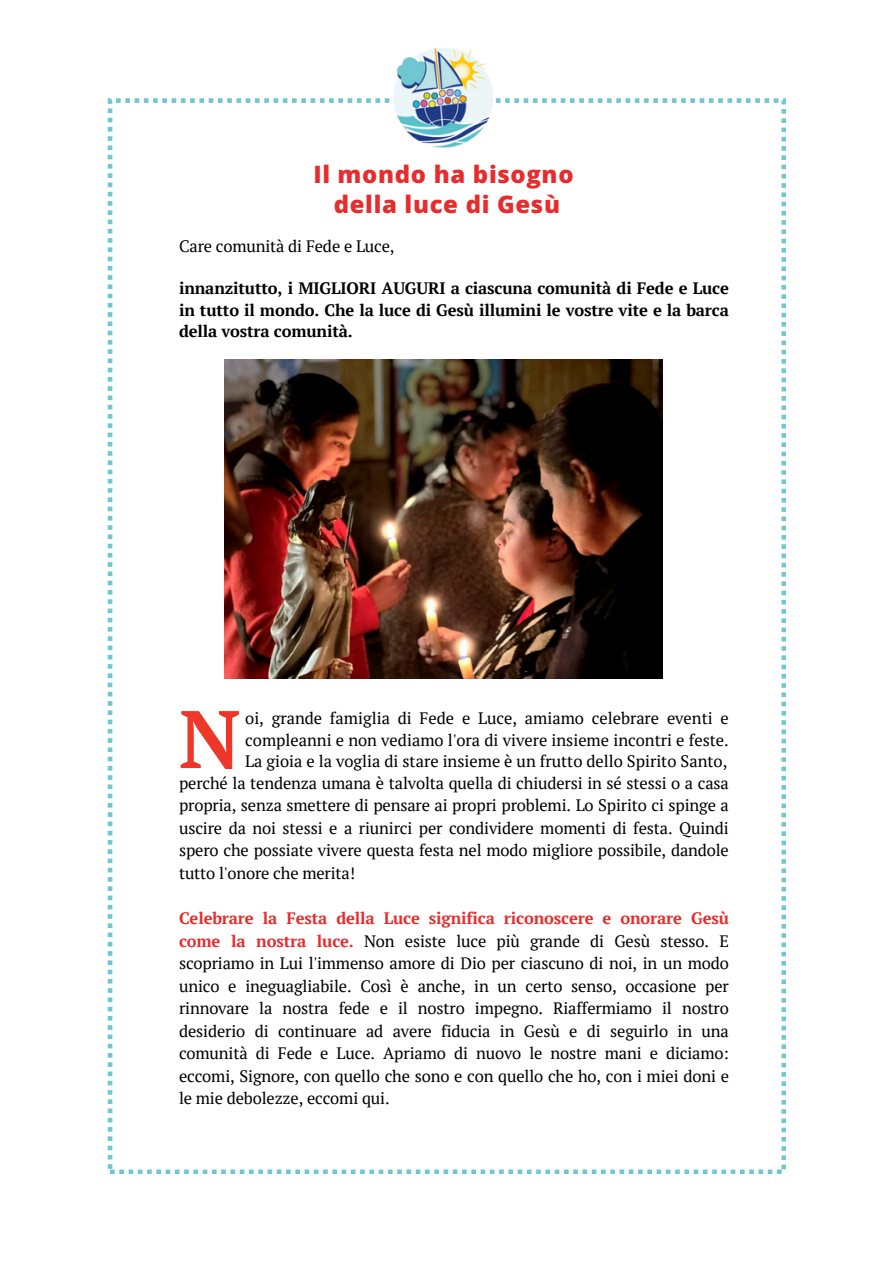
<style>
.page{position:relative;width:894px;height:1264px;background:#fff}
.page>*{position:absolute;margin:0;border:0;box-sizing:border-box;transform-origin:0 0}
.t1{font:700 81.3px "PT Serif";color:#ef3729}
.t2{font:800 24px/30.3px "Open Sans";letter-spacing:.03em;color:#e72c2d;text-align:center}
.t3{font:16.5px/22.5px "PT Serif";letter-spacing:-.01em;color:#000;text-align:justify}
.t4{font:700 16.5px/21.3px "PT Serif";letter-spacing:-.01em;color:#000;text-align:justify}
.s1{font-weight:700;color:#e72c2d}
</style>
<div class="page">
<svg style="left:119px;top:1099px;width:666px;height:75px"></svg>
<img style="left:350px;top:48px;width:151px;height:100px">
<img style="left:224px;top:359px;width:437px;height:319px">
<p class="t2" style="left:313px;top:158px;width:262px">Il mondo ha bisogno della luce di Gesù</p>
<p class="t3" style="left:179px;top:234px;width:217px">Care comunità di Fede e Luce,</p>
<h2 class="t4" style="left:179px;top:277px;width:551px">innanzitutto, i MIGLIORI AUGURI a ciascuna comunità di Fede e Luce in tutto il mondo. Che la luce di Gesù illumini le vostre vite e la barca della vostra comunità.</h2>
<h1 class="t1" style="left:179px;top:683px;width:63px">N</h1>
<p class="t3" style="left:245px;top:707px;width:485px;line-height:21.3px">oi, grande famiglia di Fede e Luce, amiamo celebrare eventi e compleanni e non vediamo l'ora di vivere insieme incontri e feste.<br>La gioia e la voglia di stare insieme è un frutto dello Spirito Santo,</p>
<p class="t3" style="left:179px;top:771px;width:551px">perché la tendenza umana è talvolta quella di chiudersi in sé stessi o a casa propria, senza smettere di pensare ai propri problemi. Lo Spirito ci spinge a uscire da noi stessi e a riunirci per condividere momenti di festa. Quindi spero che possiate vivere questa festa nel modo migliore possibile, dandole tutto l'onore che merita!</p>
<p class="t3" style="left:179px;top:906px;width:551px"><span class="s1">Celebrare la Festa della Luce significa riconoscere e onorare Gesù come la nostra luce.</span> Non esiste luce più grande di Gesù stesso. E scopriamo in Lui l'immenso amore di Dio per ciascuno di noi, in un modo unico e ineguagliabile. Così è anche, in un certo senso, occasione per rinnovare la nostra fede e il nostro impegno. Riaffermiamo il nostro desiderio di continuare ad avere fiducia in Gesù e di seguirlo in una comunità di Fede e Luce. Apriamo di nuovo le nostre mani e diciamo: eccomi, Signore, con quello che sono e con quello che ho, con i miei doni e le mie debolezze, eccomi qui.</p>
</div>
